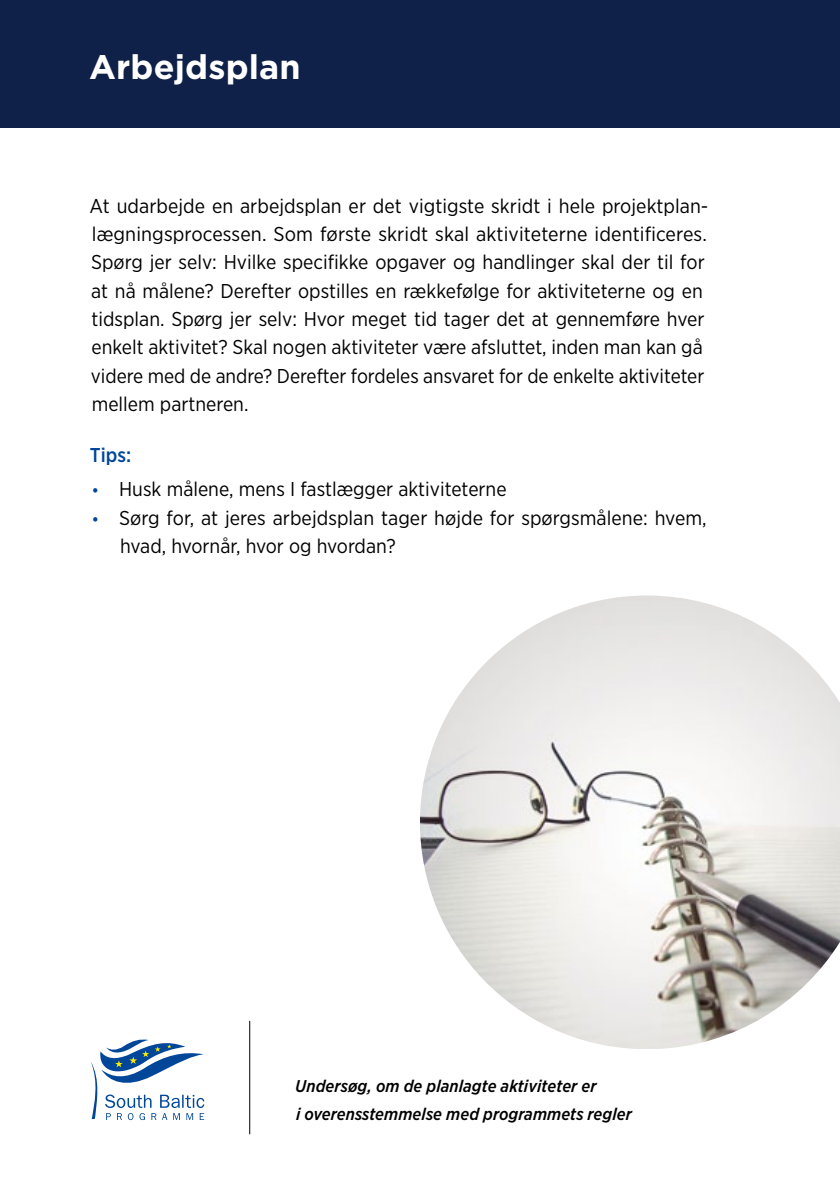
<style>
.page{position:relative;width:840px;height:1191px;background:#fff}
.page>*{position:absolute;margin:0;border:0;box-sizing:border-box;transform-origin:0 0}
.t1{font:700 34px "Gotham";letter-spacing:.005em;color:#fff}
.t2{font:20px/28.4px "Gotham Narrow";color:#000}
.t3{font:500 20px "Gotham Narrow";color:#004699}
.t4{font:italic 500 17px/28.4px "Gotham Narrow";letter-spacing:.005em;color:#000}
.s1{font-weight:500;font-size:16px;color:#004699}
</style>
<div class="page">
<div style="left:0;top:0;width:839px;height:128px;background:#0f2148"></div>
<svg style="left:91px;top:1039px;width:113px;height:81px"></svg>
<hr style="left:249px;top:1020px;width:1px;height:114px;background:#000">
<img style="left:420px;top:595px;width:419px;height:454px">
<h1 class="t1" style="left:89px;top:44px;width:213px">Arbejdsplan</h1>
<p class="t2" style="left:90px;top:191px;width:620px">At udarbejde en arbejdsplan er det vigtigste skridt i hele projektplan&shy;lægningsprocessen. Som første skridt skal aktiviteterne identificeres.<br>Spørg jer selv: Hvilke specifikke opgaver og handlinger skal der til for at nå målene? Derefter opstilles en rækkefølge for aktiviteterne og en tidsplan. Spørg jer selv: Hvor meget tid tager det at gennemføre hver enkelt aktivitet? Skal nogen aktiviteter være afsluttet, inden man kan gå videre med de andre? Derefter fordeles ansvaret for de enkelte aktiviteter mellem partneren.</p>
<p class="t3" style="left:90px;top:442px;width:43px">Tips:</p>
<p class="t2" style="left:92px;top:474px;width:416px"><span class="s1">•</span> Husk målene, mens I fastlægger aktiviteterne</p>
<p class="t2" style="left:120px;top:503px;width:587px;text-indent:-28px"><span class="s1">•</span> Sørg for, at jeres arbejdsplan tager højde for spørgsmålene: hvem, hvad, hvornår, hvor og hvordan?</p>
<p class="t4" style="left:295px;top:1071px;width:338px">Undersøg, om de planlagte aktiviteter er<br>i overensstemmelse med programmets regler</p>
</div>
